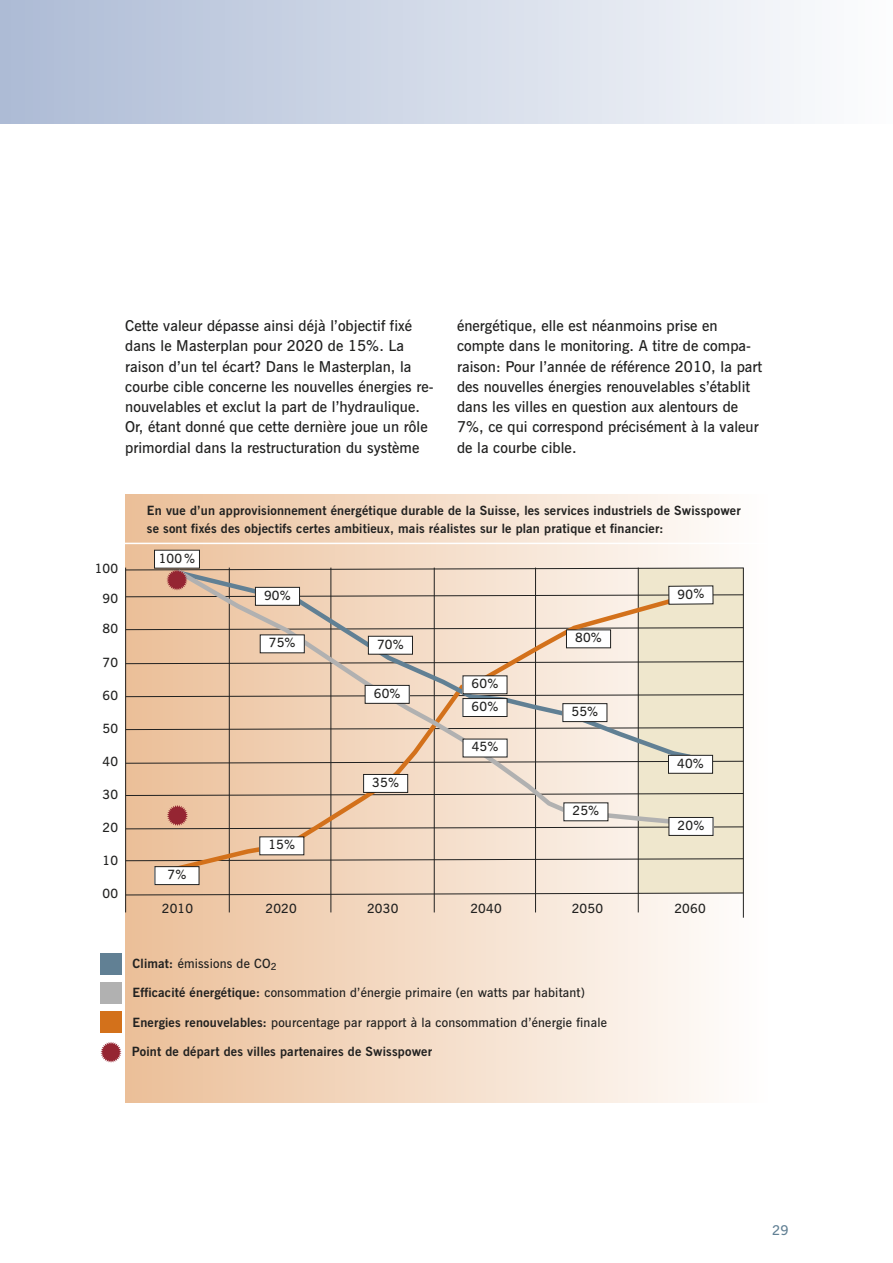
<style>
.page{position:relative;width:893px;height:1263px;background:#fff}
.page>*{position:absolute;margin:0;border:0;box-sizing:border-box;transform-origin:0 0}
.t1{font:600 15px/20.2px "News Gothic BT";letter-spacing:.005em;color:#212120}
.t2{font:600 13.5px "News Gothic BT";color:#618094}
.t3{font:600 12.75px "News Gothic BT";letter-spacing:.015em;color:#212120}
.t4{font:700 12.75px/18px "News Gothic BT";letter-spacing:.015em;color:#212120}
.s1{font-weight:700}
</style>
<div class="page">
<div style="left:126px;top:494px;width:641px;height:608px;background:linear-gradient(to right,#ebbf99,#fffefe)"></div>
<div style="left:638px;top:568px;width:105px;height:325px;background:#efe7cd"></div>
<div style="left:0;top:0;width:893px;height:123px;background:linear-gradient(to right,#acbbd5,#fdfdfe)"></div>
<svg style="left:101px;top:1042px;width:20px;height:21px"></svg>
<svg style="left:126px;top:627px;width:617px;height:3px"></svg>
<svg style="left:126px;top:661px;width:617px;height:3px"></svg>
<svg style="left:126px;top:694px;width:617px;height:3px"></svg>
<svg style="left:126px;top:727px;width:617px;height:3px"></svg>
<svg style="left:126px;top:761px;width:617px;height:3px"></svg>
<svg style="left:126px;top:793px;width:617px;height:3px"></svg>
<svg style="left:126px;top:858px;width:617px;height:3px"></svg>
<svg style="left:126px;top:892px;width:617px;height:3px;background:#b0a091"></svg>
<hr style="left:229px;top:568px;width:1px;height:344px;background:#212120">
<hr style="left:331px;top:568px;width:1px;height:344px;background:#212120">
<hr style="left:434px;top:568px;width:1px;height:344px;background:#212120">
<hr style="left:535px;top:568px;width:1px;height:344px;background:#212120">
<hr style="left:638px;top:568px;width:1px;height:344px;background:#212120">
<hr style="left:743px;top:568px;width:1px;height:350px;background:#212120">
<hr style="left:125px;top:568px;width:1px;height:344px;background:#212120">
<div style="left:101px;top:953px;width:21px;height:21px;background:#618094"></div>
<div style="left:101px;top:982px;width:21px;height:21px;background:#b1b1b1"></div>
<div style="left:101px;top:1012px;width:21px;height:21px;background:#d3711b"></div>
<svg style="left:161px;top:599px;width:534px;height:277px;background:#ebd2ba"></svg>
<svg style="left:172px;top:565px;width:523px;height:240px;background:#e6d0ba"></svg>
<div style="left:154px;top:550px;width:45px;height:18px;background:#fff"></div>
<div style="left:154px;top:550px;width:46px;height:18px;border:1px solid #212120"></div>
<div style="left:255px;top:587px;width:45px;height:18px;background:#fff"></div>
<div style="left:368px;top:636px;width:44px;height:18px;background:#fff"></div>
<div style="left:368px;top:636px;width:45px;height:18px;border:1px solid #212120"></div>
<div style="left:260px;top:635px;width:44px;height:18px;background:#fff"></div>
<div style="left:365px;top:685px;width:44px;height:18px;background:#fff"></div>
<div style="left:365px;top:685px;width:44px;height:18px;border:1px solid #212120"></div>
<div style="left:364px;top:774px;width:44px;height:18px;background:#fff"></div>
<div style="left:363px;top:774px;width:45px;height:19px;border:1px solid #212120"></div>
<div style="left:260px;top:837px;width:44px;height:18px;background:#fff"></div>
<div style="left:155px;top:867px;width:44px;height:17px;background:#fff"></div>
<div style="left:155px;top:866px;width:44px;height:19px;border:1px solid #212120"></div>
<div style="left:463px;top:676px;width:44px;height:18px;background:#fff"></div>
<div style="left:563px;top:704px;width:44px;height:18px;background:#fff"></div>
<div style="left:563px;top:703px;width:44px;height:19px;border:1px solid #212120"></div>
<div style="left:668px;top:755px;width:45px;height:18px;background:#fff"></div>
<div style="left:668px;top:755px;width:45px;height:18px;border:1px solid #212120"></div>
<div style="left:463px;top:698px;width:44px;height:18px;background:#fff"></div>
<div style="left:463px;top:698px;width:44px;height:19px;border:1px solid #212120"></div>
<div style="left:566px;top:630px;width:45px;height:18px;background:#fff"></div>
<div style="left:566px;top:630px;width:45px;height:18px;border:1px solid #212120"></div>
<div style="left:669px;top:586px;width:44px;height:18px;background:#fff"></div>
<div style="left:463px;top:739px;width:44px;height:18px;background:#fff"></div>
<div style="left:669px;top:817px;width:44px;height:18px;background:#fff"></div>
<div style="left:669px;top:817px;width:44px;height:19px;border:1px solid #212120"></div>
<svg style="left:125px;top:805px;width:619px;height:24px"></svg>
<hr style="left:53px;top:543px;width:714px;height:1px;background:#fff">
<svg style="left:125px;top:567px;width:619px;height:32px"></svg>
<p class="t1" style="left:125px;top:317px;width:310px">Cette valeur dépasse ainsi déjà l’objectif fixé dans le Masterplan pour 2020 de 15%. La raison d’un tel écart? Dans le Masterplan, la courbe cible concerne les nouvelles énergies re&shy;nouvelables et exclut la part de l’hydraulique.<br>Or, étant donné que cette dernière joue un rôle primordial dans la restructuration du système</p>
<p class="t1" style="left:457px;top:317px;width:307px">énergétique, elle est néanmoins prise en compte dans le monitoring. A titre de compa&shy;raison: Pour l’année de référence 2010, la part des nouvelles énergies renouvelables s’établit dans les villes en question aux alentours de 7%, ce qui correspond précisément à la valeur de la courbe cible.</p>
<p class="t3" style="left:95px;top:564px;width:25px">100</p>
<p class="t3" style="left:103px;top:593px;width:17px">90</p>
<p class="t3" style="left:103px;top:624px;width:17px">80</p>
<p class="t3" style="left:103px;top:657px;width:17px">70</p>
<p class="t3" style="left:103px;top:690px;width:17px">60</p>
<p class="t3" style="left:103px;top:724px;width:17px">50</p>
<p class="t3" style="left:103px;top:756px;width:17px">40</p>
<p class="t3" style="left:103px;top:789px;width:17px">30</p>
<p class="t3" style="left:103px;top:823px;width:17px">20</p>
<p class="t3" style="left:103px;top:856px;width:17px">10</p>
<p class="t3" style="left:103px;top:888px;width:17px">00</p>
<p class="t4" style="left:147px;top:503px;width:595px">En vue d’un approvisionnement énergétique durable de la Suisse, les services industriels de Swisspower se sont fixés des objectifs certes ambitieux, mais réalistes sur le plan pratique et financier:</p>
<p class="t3" style="left:159px;top:553px;width:38px">100%</p>
<p class="t3" style="left:264px;top:590px;width:28px">90%</p>
<p class="t3" style="left:269px;top:638px;width:28px">75%</p>
<p class="t3" style="left:377px;top:639px;width:28px">70%</p>
<p class="t3" style="left:374px;top:688px;width:28px">60%</p>
<p class="t3" style="left:575px;top:633px;width:28px">80%</p>
<p class="t3" style="left:472px;top:679px;width:28px">60%</p>
<p class="t3" style="left:168px;top:870px;width:20px">7%</p>
<p class="t3" style="left:268px;top:840px;width:28px">15%</p>
<p class="t3" style="left:372px;top:778px;width:28px">35%</p>
<p class="t3" style="left:472px;top:702px;width:28px">60%</p>
<p class="t3" style="left:472px;top:742px;width:28px">45%</p>
<p class="t3" style="left:571px;top:707px;width:28px">55%</p>
<p class="t3" style="left:572px;top:806px;width:28px">25%</p>
<p class="t3" style="left:677px;top:758px;width:28px">40%</p>
<p class="t3" style="left:678px;top:821px;width:28px">20%</p>
<p class="t3" style="left:162px;top:904px;width:33px">2010</p>
<p class="t3" style="left:265px;top:904px;width:33px">2020</p>
<p class="t3" style="left:367px;top:904px;width:33px">2030</p>
<p class="t3" style="left:470px;top:904px;width:33px">2040</p>
<p class="t3" style="left:572px;top:904px;width:33px">2050</p>
<p class="t3" style="left:674px;top:904px;width:33px">2060</p>
<p class="t3" style="left:133px;top:959px;width:146px"><span class="s1">Climat:</span> émissions de CO<sub>2</sub></p>
<p class="t3" style="left:133px;top:988px;width:454px"><span class="s1">Efficacité énergétique:</span> consommation d’énergie primaire (en watts par habitant)</p>
<p class="t3" style="left:133px;top:1018px;width:476px"><span class="s1">Energies renouvelables:</span> pourcentage par rapport à la consommation d’énergie finale</p>
<p class="t4" style="left:132px;top:1044px;width:302px">Point de départ des villes partenaires de Swisspower</p>
<p class="t2" style="left:772px;top:1225px;width:18px">29</p>
</div>
